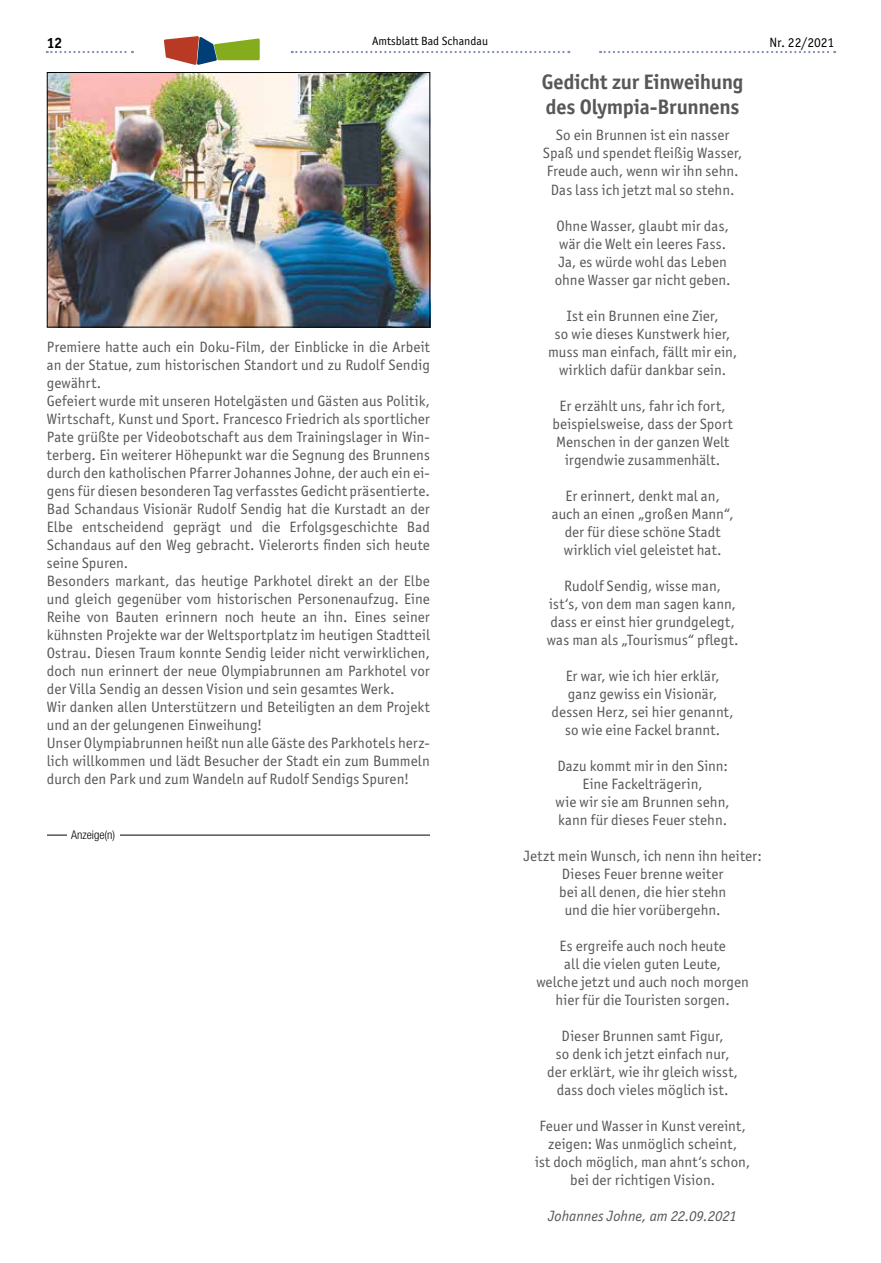
<style>
.page{position:relative;width:881px;height:1263px;background:#fff}
.page>*{position:absolute;margin:0;border:0;box-sizing:border-box;transform-origin:0 0}
.t1{font:700 21px/25.2px "Officina San ITC";letter-spacing:-.01em;color:#575756}
.t2{font:15px/18px "Officina San ITC";letter-spacing:.005em;color:#575756;text-align:center}
.t3{font:italic 15px "Officina San ITC";color:#575756}
.t4{font:700 15px "Officina San ITC";color:#000}
.t5{font:13.5px "Officina San ITC";color:#000}
.t6{font:12px "Officina San ITC";color:#000}
.t7{font:300 condensed 12px "Helvetica Neue LT";color:#000}
</style>
<div class="page">
<svg style="left:291px;top:51px;width:278px;height:2px"></svg>
<svg style="left:47px;top:51px;width:86px;height:2px"></svg>
<svg style="left:600px;top:51px;width:234px;height:2px"></svg>
<svg style="left:164px;top:36px;width:95px;height:29px"></svg>
<img style="left:49px;top:74px;width:379px;height:251px">
<div style="left:47px;top:72px;width:383px;height:255px;border:1px solid #000"></div>
<hr style="left:47px;top:835px;width:383px;height:1px;background:#000">
<div style="left:67px;top:831px;width:52px;height:6px;background:#fff"></div>
<p class="t4" style="left:47px;top:34px;width:17px">12</p>
<p class="t6" style="left:372px;top:34px;width:117px">Amtsblatt Bad Schandau</p>
<p class="t5" style="left:769px;top:34px;width:66px">Nr. 22/2021</p>
<h1 class="t1" style="left:541px;top:69px;width:203px">Gedicht zur Einweihung des Olympia-Brunnens</h1>
<p class="t2" style="left:542px;top:126px;width:201px">So ein Brunnen ist ein nasser<br>Spaß und spendet fleißig Wasser,<br>Freude auch, wenn wir ihn sehn.<br>Das lass ich jetzt mal so stehn.</p>
<p class="t2" style="left:554px;top:216px;width:177px;text-align:left">Ohne Wasser, glaubt mir das, wär die Welt ein leeres Fass.<br>Ja, es würde wohl das Leben ohne Wasser gar nicht geben.</p>
<p class="t2" style="left:548px;top:306px;width:190px">Ist ein Brunnen eine Zier,<br>so wie dieses Kunstwerk hier, muss man einfach, fällt mir ein, wirklich dafür dankbar sein.</p>
<p class="t2" style="left:552px;top:396px;width:182px">Er erzählt uns, fahr ich fort, beispielsweise, dass der Sport<br>Menschen in der ganzen Welt irgendwie zusammenhält.</p>
<p class="t2" style="left:551px;top:486px;width:183px">Er erinnert, denkt mal an, auch an einen „großen Mann“, der für diese schöne Stadt wirklich viel geleistet hat.</p>
<p class="t2" style="left:546px;top:576px;width:193px">Rudolf Sendig, wisse man,<br>ist‘s, von dem man sagen kann, dass er einst hier grundgelegt, was man als „Tourismus“ pflegt.</p>
<p class="t2" style="left:551px;top:666px;width:183px">Er war, wie ich hier erklär, ganz gewiss ein Visionär, dessen Herz, sei hier genannt, so wie eine Fackel brannt.</p>
<p class="t2" style="left:555px;top:756px;width:175px">Dazu kommt mir in den Sinn:<br>Eine Fackelträgerin,<br>wie wir sie am Brunnen sehn, kann für dieses Feuer stehn.</p>
<p class="t2" style="left:523px;top:846px;width:240px">Jetzt mein Wunsch, ich nenn ihn heiter:<br>Dieses Feuer brenne weiter<br>bei all denen, die hier stehn<br>und die hier vorübergehn.</p>
<p class="t2" style="left:536px;top:936px;width:214px">Es ergreife auch noch heute<br>all die vielen guten Leute,<br>welche jetzt und auch noch morgen hier für die Touristen sorgen.</p>
<p class="t2" style="left:547px;top:1026px;width:192px">Dieser Brunnen samt Figur,<br>so denk ich jetzt einfach nur, der erklärt, wie ihr gleich wisst, dass doch vieles möglich ist.</p>
<p class="t2" style="left:535px;top:1116px;width:216px">Feuer und Wasser in Kunst vereint, zeigen: Was unmöglich scheint,<br>ist doch möglich, man ahnt‘s schon, bei der richtigen Vision.</p>
<p class="t3" style="left:548px;top:1207px;width:190px">Johannes Johne, am 22.09.2021</p>
<p class="t2" style="left:47px;top:338px;width:384px;text-align:left">Premiere hatte auch ein Doku-Film, der Einblicke in die Arbeit an der Statue, zum historischen Standort und zu Rudolf Sendig gewährt.<br>Gefeiert wurde mit unseren Hotelgästen und Gästen aus Politik, Wirtschaft, Kunst und Sport. Francesco Friedrich als sportlicher Pate grüßte per Videobotschaft aus dem Trainingslager in Win&shy;terberg. Ein weiterer Höhepunkt war die Segnung des Brunnens durch den katholischen Pfarrer Johannes Johne, der auch ein ei&shy;gens für diesen besonderen Tag verfasstes Gedicht präsentierte.<br>Bad Schandaus Visionär Rudolf Sendig hat die Kurstadt an der Elbe entscheidend geprägt und die Erfolgsgeschichte Bad Schandaus auf den Weg gebracht. Vielerorts finden sich heute seine Spuren.<br>Besonders markant, das heutige Parkhotel direkt an der Elbe und gleich gegenüber vom historischen Personenaufzug. Eine Reihe von Bauten erinnern noch heute an ihn. Eines seiner kühnsten Projekte war der Weltsportplatz im heutigen Stadtteil Ostrau. Diesen Traum konnte Sendig leider nicht verwirklichen, doch nun erinnert der neue Olympiabrunnen am Parkhotel vor der Villa Sendig an dessen Vision und sein gesamtes Werk.<br>Wir danken allen Unterstützern und Beteiligten an dem Projekt und an der gelungenen Einweihung!<br>Unser Olympiabrunnen heißt nun alle Gäste des Parkhotels herz&shy;lich willkommen und lädt Besucher der Stadt ein zum Bummeln durch den Park und zum Wandeln auf Rudolf Sendigs Spuren!</p>
<p class="t7" style="left:71px;top:828px;width:45px">Anzeige(n)</p>
</div>
